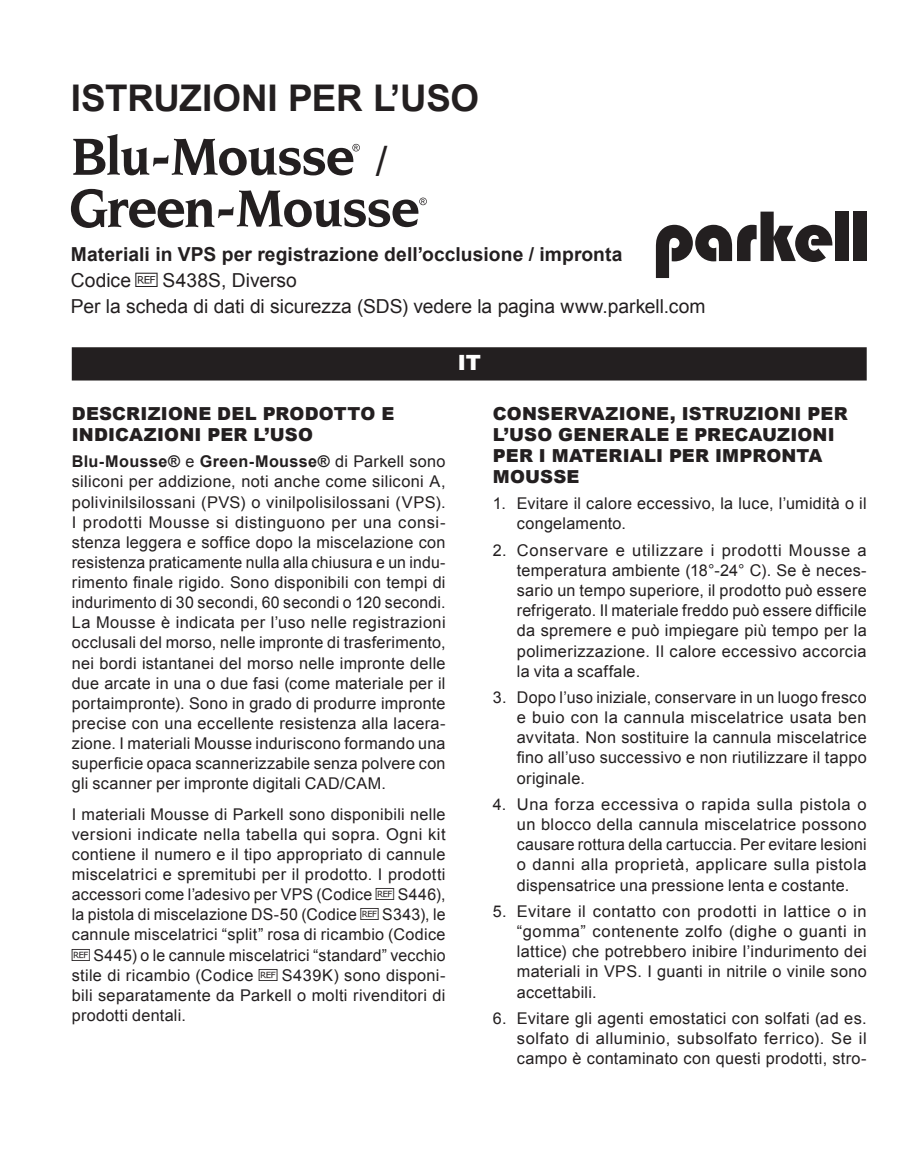
<style>
.page{position:relative;width:914px;height:1166px;background:#fff}
.page>*{position:absolute;margin:0;border:0;box-sizing:border-box;transform-origin:0 0}
.t1{font:42px "Arial";color:#231f20}
.t2{font:700 36.75px "Arial";letter-spacing:-.01em;color:#231f20}
.t3{font:900 21px "Arial";color:#fff}
.t4{font:19.25px/26.2px "Arial";color:#231f20}
.t5{font:900 17.85px/21px "Arial";letter-spacing:.01em;color:#231f20}
.t6{font:16.1px/20.1px "Arial";letter-spacing:.02em;color:#231f20;text-align:justify}
.s1{font-weight:700}
.s2{font-family:"MDD ISO 15223 1"}
</style>
<div class="page">
<div style="left:72px;top:347px;width:794px;height:33px;background:#231f20"></div>
<svg style="left:73px;top:134px;width:287px;height:41px"></svg>
<svg style="left:71px;top:189px;width:356px;height:39px"></svg>
<svg style="left:656px;top:212px;width:176px;height:66px"></svg>
<div style="left:835px;top:212px;width:13px;height:49px;background:#231f20"></div>
<div style="left:853px;top:212px;width:13px;height:49px;background:#231f20"></div>
<h2 class="t2" style="left:71px;top:74px;width:409px">ISTRUZIONI PER L’USO</h2>
<h1 class="t1" style="left:376px;top:133px;width:13px">/</h1>
<p class="t4" style="left:71px;top:241px;width:636px"><span class="s1">Materiali in VPS per registrazione dell’occlusione / impronta<br></span>Codice <span class="s2">h</span>S438S, Diverso<br>Per la scheda di dati di sicurezza (SDS) vedere la pagina www.parkell.com</p>
<h3 class="t3" style="left:457px;top:348px;width:25px">IT</h3>
<p class="t5" style="left:72px;top:402px;width:324px">DESCRIZIONE DEL PRODOTTO E<br>INDICAZIONI PER L’USO</p>
<p class="t6" style="left:72px;top:452px;width:375px"><span class="s1">Blu-Mousse®</span> e <span class="s1">Green-Mousse®</span> di Parkell sono siliconi per addizione, noti anche come siliconi A, polivinilsilossani (PVS) o vinilpolisilossani (VPS).<br>I prodotti Mousse si distinguono per una consi&shy;stenza leggera e soffice dopo la miscelazione con resistenza praticamente nulla alla chiusura e un indu&shy;rimento finale rigido. Sono disponibili con tempi di indurimento di 30 secondi, 60 secondi o 120 secondi.<br>La Mousse è indicata per l’uso nelle registrazioni occlusali del morso, nelle impronte di trasferimento, nei bordi istantanei del morso nelle impronte delle due arcate in una o due fasi (come materiale per il portaimpronte). Sono in grado di produrre impronte precise con una eccellente resistenza alla lacera&shy;zione. I materiali Mousse induriscono formando una superficie opaca scannerizzabile senza polvere con gli scanner per impronte digitali CAD/CAM.</p>
<p class="t6" style="left:72px;top:804px;width:375px">I materiali Mousse di Parkell sono disponibili nelle versioni indicate nella tabella qui sopra. Ogni kit contiene il numero e il tipo appropriato di cannule miscelatrici e spremitubi per il prodotto. I prodotti accessori come l’adesivo per VPS (Codice <span class="s2">h</span>S446), la pistola di miscelazione DS-50 (Codice <span class="s2">h</span>S343), le cannule miscelatrici “split” rosa di ricambio (Codice <span class="s2">h</span>S445) o le cannule miscelatrici “standard” vecchio stile di ricambio (Codice <span class="s2">h</span>S439K) sono disponi&shy;bili separatamente da Parkell o molti rivenditori di prodotti dentali.</p>
<p class="t5" style="left:493px;top:402px;width:356px">CONSERVAZIONE, ISTRUZIONI PER<br>L’USO GENERALE E PRECAUZIONI<br>PER I MATERIALI PER IMPRONTA<br>MOUSSE</p>
<p class="t6" style="left:517px;top:494px;width:351px;text-indent:-24px">1. Evitare il calore eccessivo, la luce, l’umidità o il congelamento.</p>
<p class="t6" style="left:517px;top:540px;width:351px;text-indent:-24px">2. Conservare e utilizzare i prodotti Mousse a temperatura ambiente (18°-24° C). Se è neces&shy;sario un tempo superiore, il prodotto può essere refrigerato. Il materiale freddo può essere difficile da spremere e può impiegare più tempo per la polimerizzazione. Il calore eccessivo accorcia la vita a scaffale.</p>
<p class="t6" style="left:517px;top:687px;width:351px;text-indent:-24px">3. Dopo l’uso iniziale, conservare in un luogo fresco e buio con la cannula miscelatrice usata ben avvitata. Non sostituire la cannula miscelatrice fino all’uso successivo e non riutilizzare il tappo originale.</p>
<p class="t6" style="left:517px;top:794px;width:351px;text-indent:-24px">4. Una forza eccessiva o rapida sulla pistola o un blocco della cannula miscelatrice possono causare rottura della cartuccia. Per evitare lesioni o danni alla proprietà, applicare sulla pistola dispensatrice una pressione lenta e costante.</p>
<p class="t6" style="left:517px;top:901px;width:351px;text-indent:-24px">5. Evitare il contatto con prodotti in lattice o in “gomma” contenente zolfo (dighe o guanti in lattice) che potrebbero inibire l’indurimento dei materiali in VPS. I guanti in nitrile o vinile sono accettabili.</p>
<p class="t6" style="left:517px;top:1008px;width:351px;text-indent:-24px">6. Evitare gli agenti emostatici con solfati (ad es. solfato di alluminio, subsolfato ferrico). Se il campo è contaminato con questi prodotti, stro-</p>
</div>
